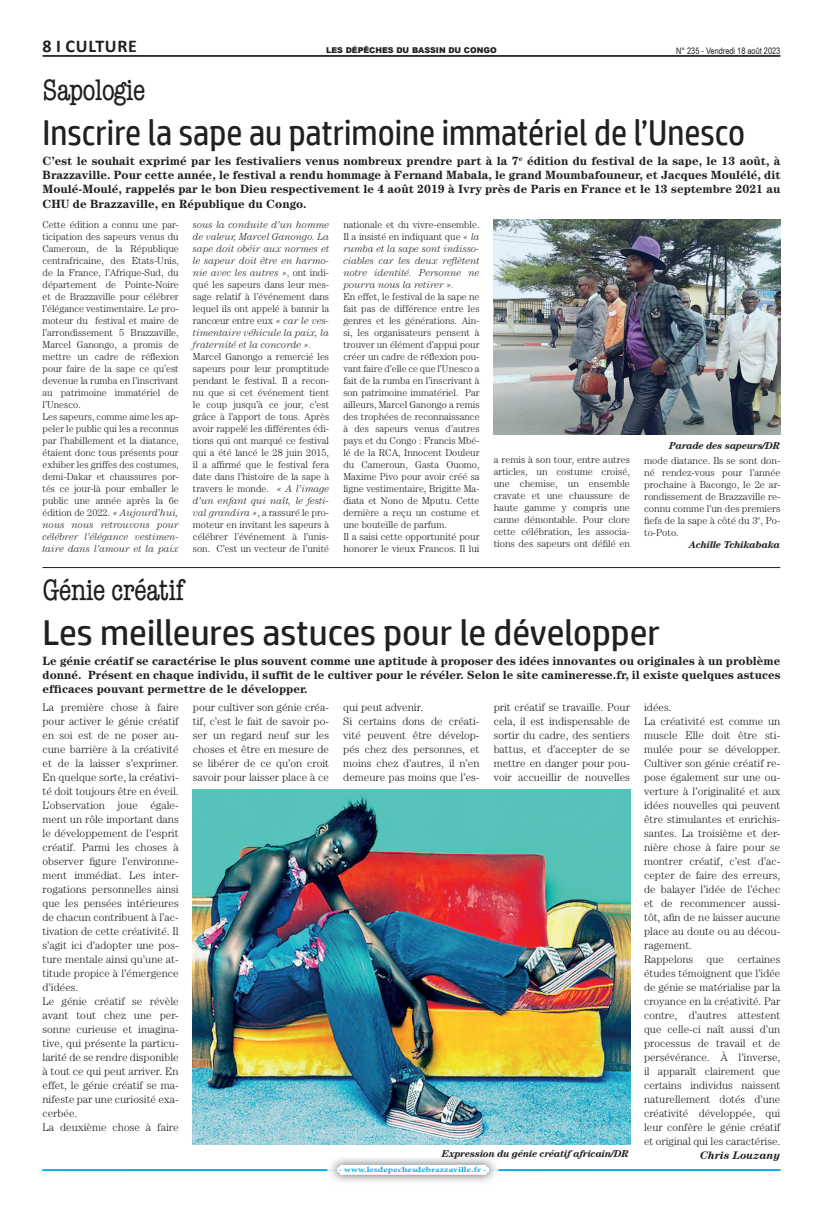
<style>
.page{position:relative;width:823px;height:1205px;background:#fff}
.page>*{position:absolute;margin:0;border:0;box-sizing:border-box;transform-origin:0 0}
.t1{font:36px "HP Simplified";color:#231f20;scale:.9 1}
.t2{font:36px "HP Simplified";color:#231f20}
.t3{font:condensed 30px "American Typewriter Std";letter-spacing:-.025em;color:#231f20}
.t4{font:700 18px "Calibri";letter-spacing:.04em;color:#231f20}
.t5{font:700 12px/14.4px "Century";color:#231f20;text-align:justify}
.t6{font:300 11px/14px "Century";color:#231f20}
.t7{font:italic 700 11px "Century";color:#231f20}
.t8{font:300 10px/12px "Century";color:#231f20;text-align:justify}
.t9{font:italic 300 10px/12px "Century";color:#231f20;text-align:justify}
.t10{font:italic 700 10px "Century";letter-spacing:-.025em;color:#231f20}
.t11{font:9px "Arial Narrow";color:#231f20}
.t12{font:900 8px "Arial";color:#231f20}
.t13{font:700 7.5px "Minion Pro";letter-spacing:.005em;color:#00aeef;scale:1.33 1}
.s1{font-style:italic}
.s2{font-style:normal}
</style>
<div class="page">
<svg style="left:42px;top:1169px;width:738px;height:2px"></svg>
<div style="left:337px;top:1165px;width:151px;height:10px;background:#fff;border-radius:3px"></div>
<hr style="left:43px;top:55px;width:737px;height:1px;background:#231f20">
<hr style="left:43px;top:56px;width:737px;height:1px;background:#231f20">
<img style="left:193px;top:789px;width:436px;height:355px">
<hr style="left:42px;top:567px;width:737px;height:1px;background:#231f20">
<img style="left:493px;top:220px;width:286px;height:214px">
<h3 class="t4" style="left:42px;top:34px;width:96px">8 I CULTURE</h3>
<p class="t11" style="left:675px;top:44px;width:106px">N° 235 - Vendredi 18 août 2023</p>
<p class="t12" style="left:326px;top:45px;width:172px">LES DÉPÊCHES DU BASSIN DU CONGO</p>
<h2 class="t3" style="left:43px;top:73px;width:104px">Sapologie</h2>
<h1 class="t1" style="left:43px;top:108px;width:781px">Inscrire la sape au patrimoine immatériel de l’Unesco</h1>
<p class="t5" style="left:43px;top:153px;width:739px">C’est le souhait exprimé par les festivaliers venus nombreux prendre part à la 7<sup>e</sup> édition du festival de la sape, le 13 août, à Brazzaville. Pour cette année, le festival a rendu hommage à Fernand Mabala, le grand Moumbafouneur, et Jacques Moulélé, dit Moulé-Moulé, rappelés par le bon Dieu respectivement le 4 août 2019 à Ivry près de Paris en France et le 13 septembre 2021 au CHU de Brazzaville, en République du Congo.</p>
<p class="t8" style="left:43px;top:218px;width:138px;text-align:left">Cette édition a connu une par&shy;ticipation des sapeurs venus du<br>Cameroun, de la République centrafricaine, des Etats-Unis, de la France, l’Afrique-Sud, du département de Pointe-Noire et de Brazzaville pour célébrer l’élégance vestimentaire. Le pro&shy;moteur du festival et maire de l’arrondissement 5 Brazzaville,<br>Marcel Ganongo, a promis de mettre un cadre de réflexion pour faire de la sape ce qu’est devenue la rumba en l’inscrivant au patrimoine immatériel de l’Unesco.<br>Les sapeurs, comme aime les ap&shy;peler le public qui les a reconnus par l’habillement et la diatance, étaient donc tous présents pour exhiber les griffes des costumes, demi-Dakar et chaussures por&shy;tés ce jour-là pour emballer le public une année après la 6e édition de 2022. <span class="s1">« Aujourd’hui, nous nous retrouvons pour célébrer l’élégance vestimen&shy;taire dans l’amour et la paix</span></p>
<p class="t9" style="left:193px;top:218px;width:138px">sous la conduite d’un homme de valeur, Marcel Ganongo. La sape doit obéir aux normes et le sapeur doit être en harmo&shy;nie avec les autres »<span class="s2">, ont indi&shy;qué les sapeurs dans leur mes&shy;sage relatif à l’événement dans lequel ils ont appelé à bannir la rancœur entre eux</span> « car le ves&shy;timentaire véhicule la paix, la fraternité et la concorde ».</p>
<p class="t8" style="left:193px;top:350px;width:138px">Marcel Ganongo a remercié les sapeurs pour leur promptitude pendant le festival. Il a recon&shy;nu que si cet événement tient le coup jusqu’à ce jour, c’est grâce à l’apport de tous. Après avoir rappelé les différentes édi&shy;tions qui ont marqué ce festival qui a été lancé le 28 juin 2015, il a affirmé que le festival fera date dans l’histoire de la sape à travers le monde. <span class="s1">« A l’image d’un enfant qui naît, le festi&shy;val grandira »</span>, a rassuré le pro&shy;moteur en invitant les sapeurs à célébrer l’événement à l’unis&shy;son. C’est un vecteur de l’unité</p>
<p class="t9" style="left:343px;top:218px;width:138px"><span class="s2">nationale et du vivre-ensemble.<br>Il a insisté en indiquant que</span> « la rumba et la sape sont indisso&shy;ciables car les deux reflètent notre identité. Personne ne pourra nous la retirer ».</p>
<p class="t8" style="left:343px;top:290px;width:138px;text-align:left">En effet, le festival de la sape ne fait pas de différence entre les genres et les générations. Ain&shy;si, les organisateurs pensent à trouver un élément d’appui pour créer un cadre de réflexion pou&shy;vant faire d’elle ce que l’Unesco a fait de la rumba en l’inscrivant à son patrimoine immatériel. Par ailleurs, Marcel Ganongo a remis des trophées de reconnaissance à des sapeurs venus d’autres pays et du Congo : Francis Mbé&shy;lé de la RCA, Innocent Douleur du Cameroun, Gasta Ouomo,<br>Maxime Pivo pour avoir créé sa ligne vestimentaire, Brigitte Ma&shy;diata et Nono de Mputu. Cette dernière a reçu un costume et une bouteille de parfum.<br>Il a saisi cette opportunité pour honorer le vieux Francos. Il lui</p>
<p class="t10" style="left:668px;top:439px;width:112px">Parade des sapeurs/DR</p>
<p class="t8" style="left:493px;top:454px;width:138px">a remis à son tour, entre autres articles, un costume croisé, une chemise, un ensemble cravate et une chaussure de haute gamme y compris une canne démontable. Pour clore cette célébration, les associa&shy;tions des sapeurs ont défilé en</p>
<p class="t8" style="left:643px;top:454px;width:138px">mode diatance. Ils se sont don&shy;né rendez-vous pour l’année prochaine à Bacongo, le 2e ar&shy;rondissement de Brazzaville re&shy;connu comme l’un des premiers fiefs de la sape à côté du 3<sup>e</sup>, Po&shy;to-Poto.</p>
<p class="t10" style="left:688px;top:538px;width:93px">Achille Tchikabaka</p>
<h2 class="t3" style="left:43px;top:573px;width:143px">Génie créatif</h2>
<h1 class="t2" style="left:43px;top:608px;width:618px">Les meilleures astuces pour le développer</h1>
<p class="t5" style="left:43px;top:653px;width:739px">Le génie créatif se caractérise le plus souvent comme une aptitude à proposer des idées innovantes ou originales à un problème donné. Présent en chaque individu, il suffit de le cultiver pour le révéler. Selon le site camineresse.fr, il existe quelques astuces efficaces pouvant permettre de le développer.</p>
<p class="t6" style="left:42px;top:700px;width:138px">La première chose à faire pour activer le génie créatif en soi est de ne poser au&shy;cune barrière à la créativité et de la laisser s’exprimer.<br>En quelque sorte, la créativi&shy;té doit toujours être en éveil.<br>L’observation joue égale&shy;ment un rôle important dans le développement de l’esprit créatif. Parmi les choses à observer figure l’environne&shy;ment immédiat. Les inter&shy;rogations personnelles ainsi que les pensées intérieures de chacun contribuent à l’ac&shy;tivation de cette créativité. Il s’agit ici d’adopter une pos&shy;ture mentale ainsi qu’une at&shy;titude propice à l’émergence d’idées.<br>Le génie créatif se révèle avant tout chez une per&shy;sonne curieuse et imagina&shy;tive, qui présente la particu&shy;larité de se rendre disponible à tout ce qui peut arriver. En effet, le génie créatif se ma&shy;nifeste par une curiosité exa&shy;cerbée.<br>La deuxième chose à faire</p>
<p class="t6" style="left:193px;top:700px;width:138px;text-align:justify">pour cultiver son génie créa&shy;tif, c’est le fait de savoir po&shy;ser un regard neuf sur les choses et être en mesure de se libérer de ce qu’on croit savoir pour laisser place à ce</p>
<p class="t6" style="left:343px;top:700px;width:138px">qui peut advenir.<br>Si certains dons de créati&shy;vité peuvent être dévelop&shy;pés chez des personnes, et moins chez d’autres, il n’en demeure pas moins que l’es-</p>
<p class="t6" style="left:493px;top:700px;width:138px;text-align:justify">prit créatif se travaille. Pour cela, il est indispensable de sortir du cadre, des sentiers battus, et d’accepter de se mettre en danger pour pou&shy;voir accueillir de nouvelles</p>
<p class="t6" style="left:643px;top:700px;width:138px">idées.<br>La créativité est comme un muscle Elle doit être sti&shy;mulée pour se développer.<br>Cultiver son génie créatif re&shy;pose également sur une ou&shy;verture à l’originalité et aux idées nouvelles qui peuvent être stimulantes et enrichis&shy;santes. La troisième et der&shy;nière chose à faire pour se montrer créatif, c’est d’ac&shy;cepter de faire des erreurs, de balayer l’idée de l’échec et de recommencer aussi&shy;tôt, afin de ne laisser aucune place au doute ou au décou&shy;ragement.<br>Rappelons que certaines études témoignent que l’idée de génie se matérialise par la croyance en la créativité. Par contre, d’autres attestent que celle-ci naît aussi d’un processus de travail et de persévérance. À l’inverse, il apparaît clairement que certains individus naissent naturellement dotés d’une créativité développée, qui leur confère le génie créatif et original qui les caractérise.</p>
<p class="t7" style="left:699px;top:1148px;width:82px">Chris Louzany</p>
<p class="t10" style="left:441px;top:1148px;width:189px">Expression du génie créatif africain/DR</p>
<p class="t13" style="left:338px;top:1164px;width:113px">- www.lesdepechesdebrazzaville.fr -</p>
</div>
